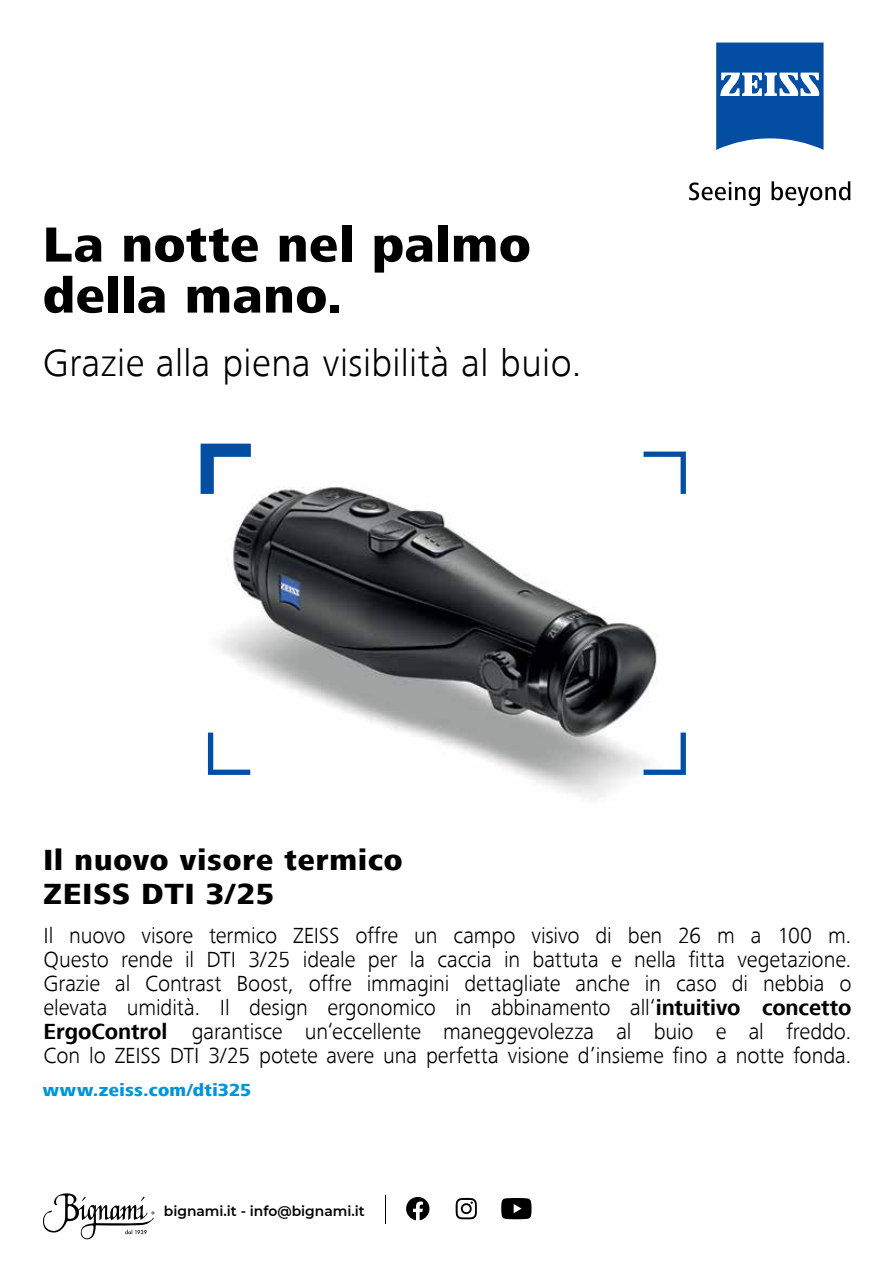
<style>
.page{position:relative;width:893px;height:1263px;background:#fff}
.page>*{position:absolute;margin:0;border:0;box-sizing:border-box;transform-origin:0 0}
.t1{font:800 51px/51px "ZEISS Frutiger Next W1 G";letter-spacing:.015em;color:#000}
.t2{font:300 39px "ZEISS Frutiger Next W1 G";letter-spacing:.01em;color:#000}
.t3{font:800 30px/33px "ZEISS Frutiger Next W1 G";letter-spacing:.03em;color:#000}
.t4{font:300 22.5px/24px "ZEISS Frutiger Next W1 G";letter-spacing:-.005em;color:#000;text-align:justify}
.t5{font:800 18px "ZEISS Frutiger Next W1 G";letter-spacing:.015em;color:#0095da}
.t6{font:600 13.95px "Montserrat";color:#000}
.s1{font-weight:700}
</style>
<div class="page">
<img style="left:200px;top:443px;width:486px;height:355px">
<svg style="left:716px;top:43px;width:108px;height:107px"></svg>
<svg style="left:689px;top:182px;width:71px;height:24px"></svg>
<svg style="left:772px;top:181px;width:78px;height:25px"></svg>
<svg style="left:385px;top:1195px;width:1px;height:28px"></svg>
<svg style="left:406px;top:1197px;width:23px;height:23px"></svg>
<svg style="left:456px;top:1198px;width:21px;height:21px"></svg>
<svg style="left:501px;top:1198px;width:31px;height:21px"></svg>
<svg style="left:43px;top:1193px;width:111px;height:46px"></svg>
<svg style="left:644px;top:452px;width:42px;height:42px"></svg>
<svg style="left:644px;top:732px;width:42px;height:43px"></svg>
<svg style="left:208px;top:732px;width:42px;height:43px"></svg>
<svg style="left:201px;top:444px;width:50px;height:50px"></svg>
<h1 class="t1" style="left:43px;top:221px;width:489px">La notte nel palmo della mano.</h1>
<h2 class="t2" style="left:43px;top:340px;width:540px">Grazie alla piena visibilità al buio.</h2>
<h3 class="t3" style="left:44px;top:845px;width:361px">Il nuovo visore termico<br>ZEISS DTI 3/25</h3>
<p class="t4" style="left:44px;top:923px;width:809px">Il nuovo visore termico ZEISS offre un campo visivo di ben 26 m a 100 m.<br>Questo rende il DTI 3/25 ideale per la caccia in battuta e nella fitta vegetazione.<br>Grazie al Contrast Boost, offre immagini dettagliate anche in caso di nebbia o elevata umidità. Il design ergonomico in abbinamento all‘<span class="s1">intuitivo concetto ErgoControl</span> garantisce un‘eccellente maneggevolezza al buio e al freddo.<br>Con lo ZEISS DTI 3/25 potete avere una perfetta visione d’insieme fino a notte fonda.</p>
<p class="t5" style="left:43px;top:1080px;width:210px">www.zeiss.com/dti325</p>
<p class="t6" style="left:164px;top:1201px;width:202px">bignami.it - info@bignami.it</p>
</div>
